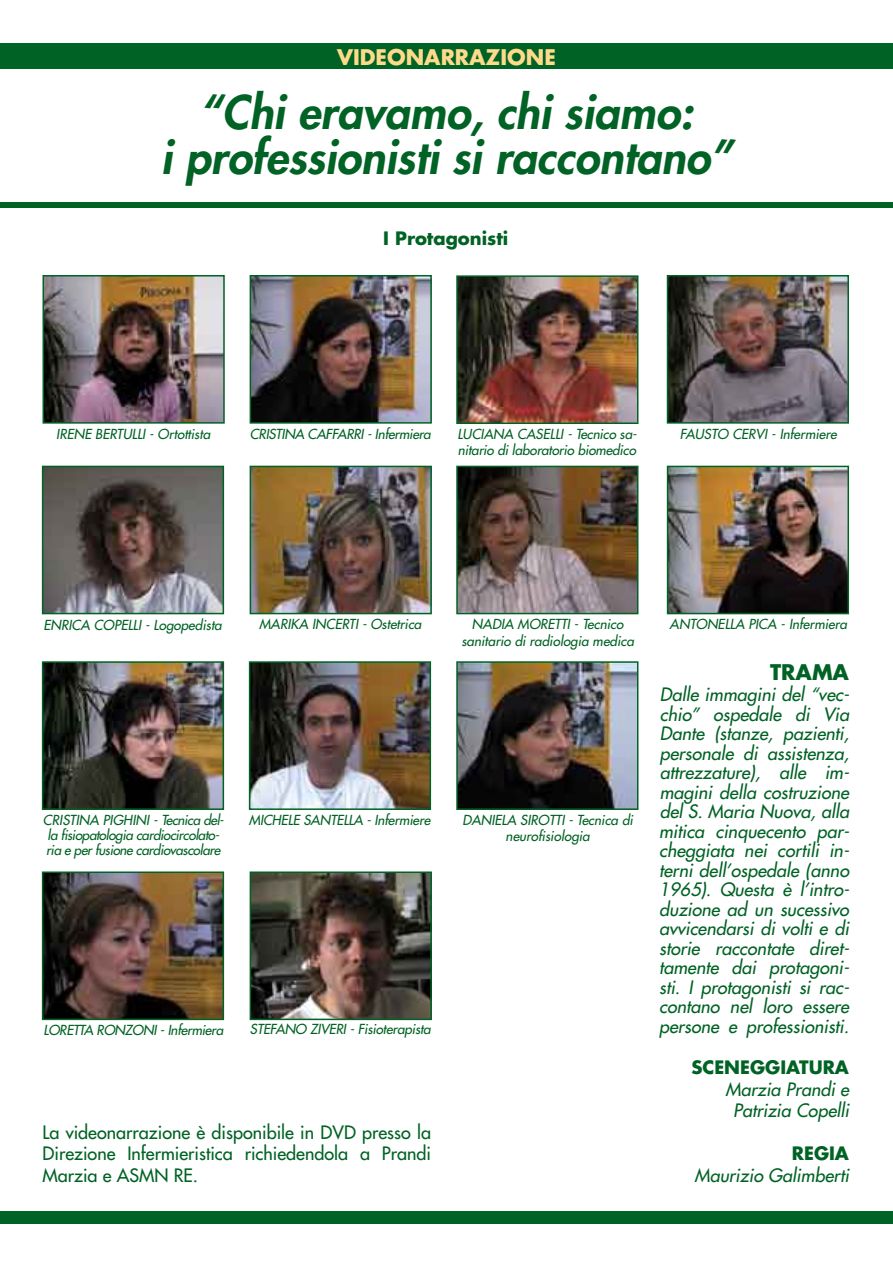
<style>
.page{position:relative;width:893px;height:1263px;background:#fff}
.page>*{position:absolute;margin:0;border:0;box-sizing:border-box;transform-origin:0 0}
.t1{font:italic 800 45px/45px "Futura";color:#006224;text-align:center}
.t2{font:700 21px "Futura";color:#feda8b}
.t3{font:700 21px "Futura";color:#006224}
.t4{font:italic 18px/19.5px "Futura";color:#006224;text-align:justify}
.t5{font:18px/21.6px "Futura";color:#006224;text-align:justify}
.t6{font:700 18px "Futura";color:#006224}
.t7{font:italic 13.5px/16.2px "Futura";color:#006224;text-align:center}
.t8{font:italic 13.5px/15px "Futura";letter-spacing:-.03em;color:#006224}
.t9{font:italic 13.5px "Futura";letter-spacing:-.02em;color:#006224}
</style>
<div class="page">
<div style="left:0;top:43px;width:893px;height:26px;background:#006224"></div>
<div style="left:0;top:203px;width:893px;height:5px;background:#006224"></div>
<img style="left:46px;top:278px;width:176px;height:143px">
<div style="left:43px;top:275px;width:182px;height:149px;border:2px solid #006224"></div>
<img style="left:670px;top:278px;width:176px;height:143px">
<div style="left:667px;top:275px;width:182px;height:149px;border:2px solid #006224"></div>
<img style="left:253px;top:469px;width:176px;height:142px">
<div style="left:250px;top:466px;width:182px;height:148px;border:2px solid #006224"></div>
<img style="left:670px;top:469px;width:176px;height:142px">
<div style="left:667px;top:466px;width:182px;height:148px;border:2px solid #006224"></div>
<img style="left:252px;top:664px;width:176px;height:143px">
<div style="left:249px;top:661px;width:182px;height:149px;border:2px solid #006224"></div>
<img style="left:45px;top:874px;width:176px;height:143px">
<div style="left:42px;top:871px;width:182px;height:149px;border:2px solid #006224"></div>
<img style="left:253px;top:278px;width:176px;height:143px">
<div style="left:250px;top:275px;width:182px;height:149px;border:2px solid #006224"></div>
<img style="left:45px;top:469px;width:176px;height:142px">
<div style="left:42px;top:466px;width:182px;height:148px;border:2px solid #006224"></div>
<img style="left:459px;top:469px;width:176px;height:142px">
<div style="left:456px;top:466px;width:182px;height:148px;border:2px solid #006224"></div>
<img style="left:45px;top:664px;width:176px;height:143px">
<div style="left:42px;top:661px;width:182px;height:149px;border:2px solid #006224"></div>
<img style="left:459px;top:664px;width:176px;height:143px">
<div style="left:456px;top:661px;width:182px;height:149px;border:2px solid #006224"></div>
<img style="left:253px;top:874px;width:176px;height:143px">
<div style="left:250px;top:871px;width:182px;height:149px;border:2px solid #006224"></div>
<img style="left:459px;top:278px;width:176px;height:143px">
<div style="left:456px;top:275px;width:182px;height:149px;border:2px solid #006224"></div>
<div style="left:0;top:1211px;width:893px;height:13px;background:#006224"></div>
<p class="t2" style="left:337px;top:43px;width:220px">VIDEONARRAZIONE</p>
<h1 class="t1" style="left:161px;top:90px;width:573px">“Chi eravamo, chi siamo:<br>i professionisti si raccontano”</h1>
<p class="t6" style="left:383px;top:226px;width:126px">I Protagonisti</p>
<p class="t7" style="left:56px;top:426px;width:155px">IRENE BERTULLI - Ortottista</p>
<p class="t9" style="left:250px;top:425px;width:182px">CRISTINA CAFFARRI - Infermiera</p>
<p class="t7" style="left:680px;top:426px;width:158px">FAUSTO CERVI - Infermiere</p>
<p class="t7" style="left:457px;top:426px;width:181px;text-align:left">LUCIANA CASELLI - Tecnico sa&shy;nitario di laboratorio biomedico</p>
<p class="t7" style="left:43px;top:617px;width:180px">ENRICA COPELLI - Logopedista</p>
<p class="t7" style="left:259px;top:616px;width:164px">MARIKA INCERTI - Ostetrica</p>
<p class="t7" style="left:461px;top:616px;width:174px">NADIA MORETTI - Tecnico sanitario di radiologia medica</p>
<p class="t7" style="left:670px;top:616px;width:179px">ANTONELLA PICA - Infermiera</p>
<p class="t8" style="left:43px;top:812px;width:182px">CRISTINA PIGHINI - Tecnica del&shy;la fisiopatologia cardiocircolato&shy;ria e per fusione cardiovascolare</p>
<p class="t7" style="left:249px;top:812px;width:183px">MICHELE SANTELLA - Infermiere</p>
<p class="t7" style="left:462px;top:812px;width:172px">DANIELA SIROTTI - Tecnica di neurofisiologia</p>
<p class="t9" style="left:43px;top:1021px;width:181px">LORETTA RONZONI - Infermiera</p>
<p class="t7" style="left:250px;top:1021px;width:182px">STEFANO ZIVERI - Fisioterapista</p>
<p class="t5" style="left:43px;top:1121px;width:390px">La videonarrazione è disponibile in DVD presso la Direzione Infermieristica richiedendola a Prandi Marzia e ASMN RE.</p>
<p class="t3" style="left:770px;top:658px;width:80px">TRAMA</p>
<p class="t4" style="left:659px;top:685px;width:191px">Dalle immagini del “vec&shy;chio” ospedale di Via Dante (stanze, pazienti, personale di assistenza, attrezzature), alle im&shy;magini della costruzione del S. Maria Nuova, alla mitica cinquecento par&shy;cheggiata nei cortili in&shy;terni dell’ospedale (anno 1965). Questa è l’intro&shy;duzione ad un sucessivo avvicendarsi di volti e di storie raccontate diret&shy;tamente dai protagoni&shy;sti. I protagonisti si rac&shy;contano nel loro essere persone e professionisti.</p>
<p class="t6" style="left:691px;top:1055px;width:159px">SCENEGGIATURA</p>
<p class="t4" style="left:725px;top:1078px;width:125px;line-height:21.6px;text-align:center">Marzia Prandi e<br>Patrizia Copelli</p>
<p class="t6" style="left:792px;top:1142px;width:59px">REGIA</p>
<p class="t4" style="left:694px;top:1165px;width:156px">Maurizio Galimberti</p>
</div>
